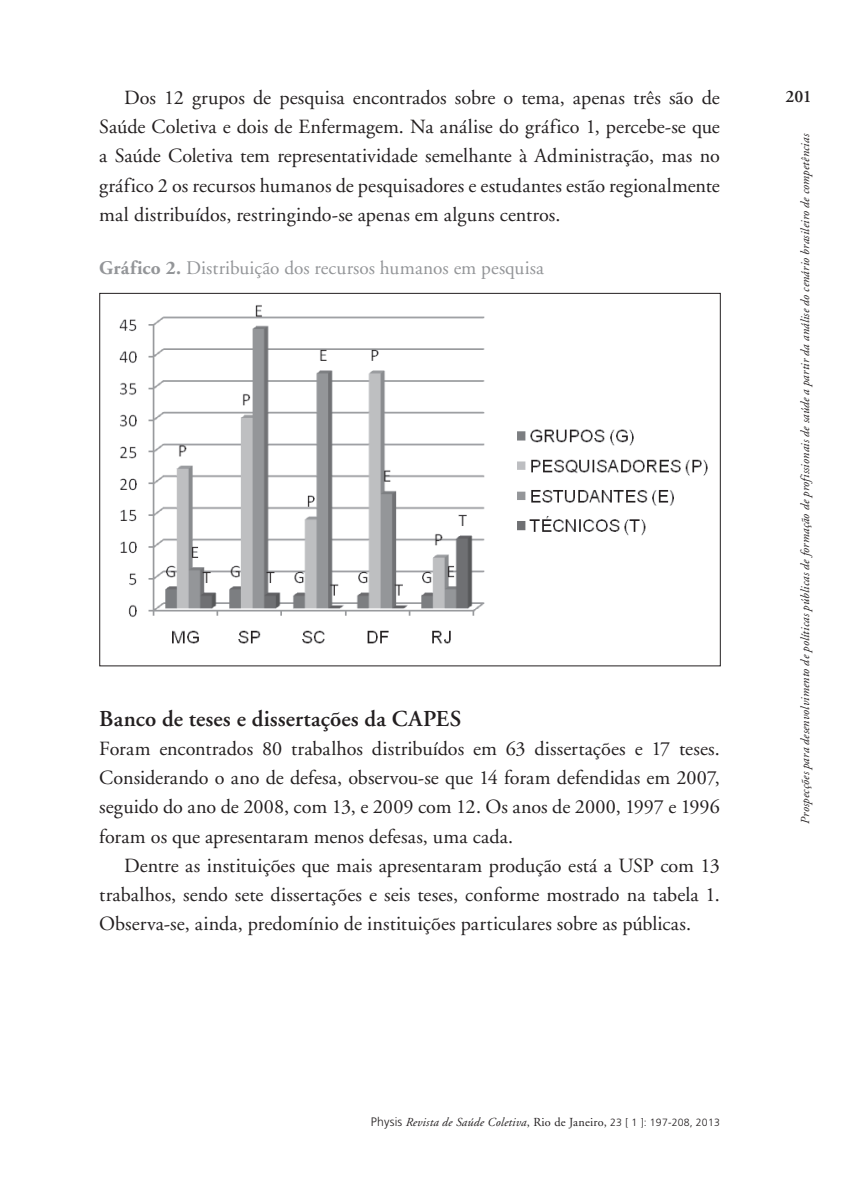
<style>
.page{position:relative;width:844px;height:1191px;background:#fff}
.page>*{position:absolute;margin:0;border:0;box-sizing:border-box;transform-origin:0 0}
.t1{font:600 22.75px "Adobe Garamond";letter-spacing:.005em;color:#231f20}
.t2{font:20.12px/29.2px "Adobe Garamond";color:#231f20;text-align:justify}
.t3{font:19.25px "Adobe Garamond";letter-spacing:.005em;color:#939598}
.t4{font:600 17.5px "Adobe Garamond";color:#231f20}
.t5{font:italic 12.25px "Adobe Garamond";letter-spacing:.015em;color:#231f20}
.s1{font-weight:700}
.s2{font-family:"Frutiger";font-weight:300;font-style:normal}
.s3{font-style:normal}
.s4{font-family:"Frutiger";font-weight:300;font-style:normal;font-size:10.5px}
</style>
<div class="page">
<img style="left:119px;top:305px;width:589px;height:339px">
<p class="t2" style="left:124px;top:84px;width:597px">Dos 12 grupos de pesquisa encontrados sobre o tema, apenas três são de</p>
<p class="t4" style="left:785px;top:87px;width:28px">201</p>
<p class="t2" style="left:99px;top:113px;width:622px">Saúde Coletiva e dois de Enfermagem. Na análise do gráfico 1, percebe-se que a Saúde Coletiva tem representatividade semelhante à Administração, mas no gráfico 2 os recursos humanos de pesquisadores e estudantes estão regionalmente mal distribuídos, restringindo-se apenas em alguns centros.</p>
<p class="t3" style="left:99px;top:258px;width:446px"><span class="s1">Gráfico 2.</span> Distribuição dos recursos humanos em pesquisa</p>
<p class="t5" style="left:798px;top:824px;width:691px;rotate:-90deg">Prospecções para desenvolvimento de políticas públicas de formação de profissionais de saúde a partir da análise do cenário brasileiro de competências</p>
<p class="t1" style="left:99px;top:706px;width:363px">Banco de teses e dissertações da CAPES</p>
<p class="t2" style="left:99px;top:734px;width:621px">Foram encontrados 80 trabalhos distribuídos em 63 dissertações e 17 teses.<br>Considerando o ano de defesa, observou-se que 14 foram defendidas em 2007, seguido do ano de 2008, com 13, e 2009 com 12. Os anos de 2000, 1997 e 1996 foram os que apresentaram menos defesas, uma cada.</p>
<p class="t2" style="left:99px;top:851px;width:622px;text-indent:25px">Dentre as instituições que mais apresentaram produção está a USP com 13 trabalhos, sendo sete dissertações e seis teses, conforme mostrado na tabela 1.<br>Observa-se, ainda, predomínio de instituições particulares sobre as públicas.</p>
<p class="t5" style="left:370px;top:1115px;width:350px"><span class="s2">Physis</span> Revista de Saúde Coletiva<span class="s3">, Rio de Janeiro,</span> <span class="s4">23 [ 1 ]: 197-208, 2013</span></p>
</div>
